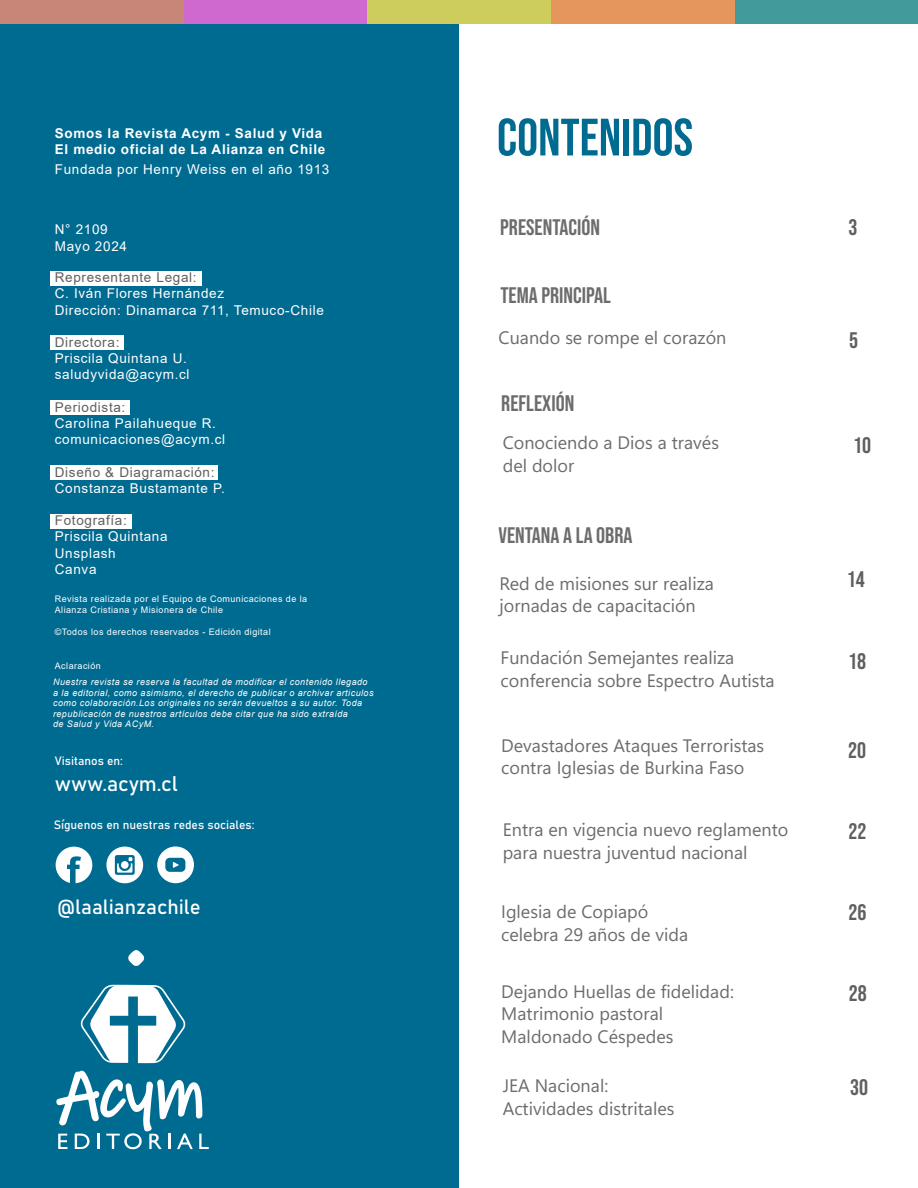
<style>
.page{position:relative;width:918px;height:1188px;background:#fff}
.page>*{position:absolute;margin:0;border:0;box-sizing:border-box;transform-origin:0 0}
.t1{font:52.5px "Bebas Neue";color:#006b91}
.t2{font:22.5px "Bebas Neue";color:#6c6c6c}
.t3{font:22.5px "Bebas Neue";color:#5f5f5f}
.t4{font:21px "Bahnschrift";color:#fff}
.t5{font:20.4px "Bahnschrift";color:#fff}
.t6{font:18px/22.5px "Segoe UI Variable";color:#6c6c6c}
.t7{font:13.5px/16.2px "Arial";letter-spacing:.05em;color:#fff}
.t8{font:13.5px "Arial";letter-spacing:.05em;color:#5f5f5f}
.t9{font:700 13.5px/16.2px "Arial";letter-spacing:.05em;color:#fff}
.t10{font:12px "Bahnschrift";color:#fff}
.t11{font:italic 9px/10.5px "Arial";letter-spacing:.05em;color:#fff}
.t12{font:9px/10.8px "Arial";letter-spacing:.05em;color:#fff}
</style>
<div class="page">
<div style="left:0;top:5px;width:458px;height:1183px;background:#006b91"></div>
<div style="left:50px;top:271px;width:152px;height:15px;background:#fff"></div>
<svg style="left:128px;top:950px;width:17px;height:16px"></svg>
<svg style="left:80px;top:985px;width:106px;height:78px"></svg>
<svg style="left:56px;top:1070px;width:153px;height:80px"></svg>
<div style="left:50px;top:335px;width:74px;height:14px;background:#fff"></div>
<div style="left:50px;top:401px;width:80px;height:14px;background:#fff"></div>
<div style="left:50px;top:465px;width:168px;height:14px;background:#fff"></div>
<div style="left:50px;top:515px;width:82px;height:14px;background:#fff"></div>
<svg style="left:56px;top:847px;width:36px;height:36px"></svg>
<svg style="left:106px;top:847px;width:37px;height:36px"></svg>
<svg style="left:157px;top:846px;width:37px;height:37px"></svg>
<div style="left:735px;top:0;width:183px;height:24px;background:#439a9a"></div>
<div style="left:367px;top:0;width:184px;height:24px;background:#cdcd5e"></div>
<div style="left:551px;top:0;width:184px;height:24px;background:#e5965d"></div>
<div style="left:184px;top:0;width:183px;height:24px;background:#cf69d0"></div>
<div style="left:0;top:0;width:184px;height:24px;background:#c88679"></div>
<p class="t9" style="left:55px;top:126px;width:272px">Somos la Revista Acym - Salud y Vida<br>El medio oficial de La Alianza en Chile</p>
<p class="t7" style="left:55px;top:161px;width:276px">Fundada por Henry Weiss en el año 1913</p>
<h1 class="t1" style="left:497px;top:108px;width:198px">CONTENIDOS</h1>
<p class="t2" style="left:500px;top:214px;width:101px">PRESENTACIÓN</p>
<p class="t3" style="left:848px;top:214px;width:10px">3</p>
<p class="t7" style="left:55px;top:220px;width:74px;line-height:17.7px">N° 2109<br>Mayo 2024</p>
<p class="t8" style="left:55px;top:268px;width:143px">Representante Legal:</p>
<p class="t7" style="left:55px;top:285px;width:271px">C. Iván Flores Hernández<br>Dirección: Dinamarca 711, Temuco-Chile</p>
<p class="t7" style="left:55px;top:350px;width:136px">Priscila Quintana U. saludyvida@acym.cl</p>
<p class="t7" style="left:55px;top:415px;width:172px">Carolina Pailahueque R. comunicaciones@acym.cl</p>
<p class="t7" style="left:55px;top:480px;width:171px">Constanza Bustamante P.</p>
<p class="t7" style="left:55px;top:528px;width:114px">Priscila Quintana<br>Unsplash<br>Canva</p>
<p class="t12" style="left:55px;top:594px;width:254px">Revista realizada por el Equipo de Comunicaciones de la<br>Alianza Cristiana y Misionera de Chile</p>
<p class="t12" style="left:55px;top:626px;width:217px">©Todos los derechos reservados - Edición digital</p>
<p class="t12" style="left:55px;top:660px;width:48px">Aclaración</p>
<p class="t2" style="left:500px;top:283px;width:112px">TEMA PRINCIPAL</p>
<p class="t8" style="left:55px;top:333px;width:66px">Directora:</p>
<p class="t6" style="left:499px;top:326px;width:229px">Cuando se rompe el corazón</p>
<p class="t3" style="left:849px;top:327px;width:10px">5</p>
<p class="t2" style="left:501px;top:391px;width:74px">REFLEXIÓN</p>
<p class="t8" style="left:55px;top:398px;width:72px">Periodista:</p>
<p class="t6" style="left:503px;top:431px;width:218px">Conociendo a Dios a través</p>
<p class="t3" style="left:853px;top:432px;width:19px">10</p>
<p class="t6" style="left:503px;top:454px;width:73px">del dolor</p>
<p class="t8" style="left:55px;top:463px;width:161px">Diseño &amp; Diagramación:</p>
<p class="t8" style="left:55px;top:511px;width:74px">Fotografía:</p>
<p class="t2" style="left:498px;top:522px;width:136px">VENTANA A LA OBRA</p>
<p class="t6" style="left:499px;top:572px;width:216px">Red de misiones sur realiza jornadas de capacitación</p>
<p class="t3" style="left:847px;top:566px;width:19px">14</p>
<p class="t6" style="left:501px;top:646px;width:276px">Fundación Semejantes realiza conferencia sobre Espectro Autista</p>
<p class="t3" style="left:848px;top:648px;width:19px">18</p>
<p class="t11" style="left:53px;top:677px;width:322px">Nuestra revista se reserva la facultad de modificar el contenido llegado a la editorial, como asimismo, el derecho de publicar o archivar articulos como colaboración.Los originales no serán devueltos a su autor. Toda republicación de nuestros artículos debe citar que ha sido extraída<br>de Salud y Vida ACyM.</p>
<p class="t10" style="left:55px;top:752px;width:70px">Visitanos en:</p>
<p class="t4" style="left:55px;top:767px;width:124px">www.acym.cl</p>
<p class="t10" style="left:54px;top:816px;width:202px">Síguenos en nuestras redes sociales:</p>
<p class="t5" style="left:57px;top:891px;width:145px">@laalianzachile</p>
<p class="t6" style="left:501px;top:734px;width:265px">Devastadores Ataques Terroristas contra Iglesias de Burkina Faso</p>
<p class="t3" style="left:848px;top:737px;width:19px">20</p>
<p class="t6" style="left:503px;top:818px;width:287px">Entra en vigencia nuevo reglamento para nuestra juventud nacional</p>
<p class="t3" style="left:849px;top:819px;width:19px">22</p>
<p class="t6" style="left:501px;top:900px;width:188px">Iglesia de Copiapó celebra 29 años de vida</p>
<p class="t3" style="left:849px;top:899px;width:19px">26</p>
<p class="t6" style="left:501px;top:980px;width:234px">Dejando Huellas de fidelidad:<br>Matrimonio pastoral<br>Maldonado Céspedes</p>
<p class="t3" style="left:849px;top:980px;width:19px">28</p>
<p class="t6" style="left:503px;top:1074px;width:173px">JEA Nacional:<br>Actividades distritales</p>
<p class="t3" style="left:850px;top:1075px;width:19px">30</p>
</div>
